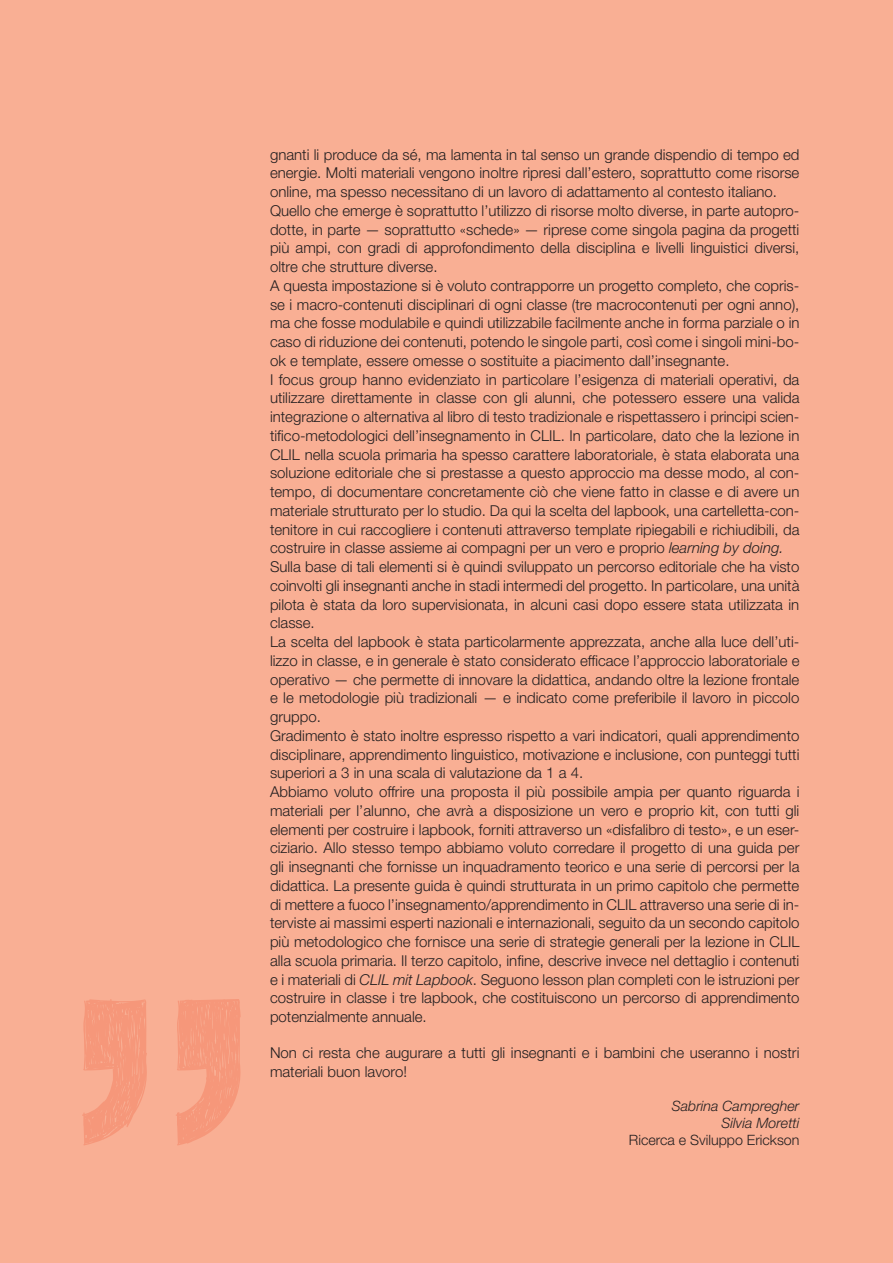
<style>
.page{position:relative;width:893px;height:1263px;background:#f9af94}
.page>*{position:absolute;margin:0;border:0;box-sizing:border-box;transform-origin:0 0}
.t1{font:300 15px/18.8px "Helvetica Neue LT Std";color:#231f20}
.t2{font:italic 300 14.25px/17.2px "Helvetica Neue LT Std";color:#231f20;text-align:right}
.t3{font:300 14.25px "Helvetica Neue LT Std";color:#231f20}
.s1{font-style:italic}
</style>
<div class="page">
<svg style="left:176px;top:999px;width:65px;height:146px"></svg>
<svg style="left:82px;top:999px;width:65px;height:146px"></svg>
<p class="t1" style="left:270px;top:145px;width:531px">gnanti li produce da sé, ma lamenta in tal senso un grande dispendio di tempo ed energie. Molti materiali vengono inoltre ripresi dall’estero, soprattutto come risorse online, ma spesso necessitano di un lavoro di adattamento al contesto italiano.<br>Quello che emerge è soprattutto l’utilizzo di risorse molto diverse, in parte autopro&shy;dotte, in parte — soprattutto «schede» — riprese come singola pagina da progetti più ampi, con gradi di approfondimento della disciplina e livelli linguistici diversi, oltre che strutture diverse.<br>A questa impostazione si è voluto contrapporre un progetto completo, che copris&shy;se i macro-contenuti disciplinari di ogni classe (tre macrocontenuti per ogni anno), ma che fosse modulabile e quindi utilizzabile facilmente anche in forma parziale o in caso di riduzione dei contenuti, potendo le singole parti, così come i singoli mini-bo&shy;ok e template, essere omesse o sostituite a piacimento dall’insegnante.<br>I focus group hanno evidenziato in particolare l’esigenza di materiali operativi, da utilizzare direttamente in classe con gli alunni, che potessero essere una valida integrazione o alternativa al libro di testo tradizionale e rispettassero i principi scien&shy;tifico-metodologici dell’insegnamento in CLIL. In particolare, dato che la lezione in CLIL nella scuola primaria ha spesso carattere laboratoriale, è stata elaborata una soluzione editoriale che si prestasse a questo approccio ma desse modo, al con&shy;tempo, di documentare concretamente ciò che viene fatto in classe e di avere un materiale strutturato per lo studio. Da qui la scelta del lapbook, una cartelletta-con&shy;tenitore in cui raccogliere i contenuti attraverso template ripiegabili e richiudibili, da costruire in classe assieme ai compagni per un vero e proprio <span class="s1">learning by doing.<br></span>Sulla base di tali elementi si è quindi sviluppato un percorso editoriale che ha visto coinvolti gli insegnanti anche in stadi intermedi del progetto. In particolare, una unità pilota è stata da loro supervisionata, in alcuni casi dopo essere stata utilizzata in classe.<br>La scelta del lapbook è stata particolarmente apprezzata, anche alla luce dell’uti&shy;lizzo in classe, e in generale è stato considerato efficace l’approccio laboratoriale e operativo — che permette di innovare la didattica, andando oltre la lezione frontale e le metodologie più tradizionali — e indicato come preferibile il lavoro in piccolo gruppo.<br>Gradimento è stato inoltre espresso rispetto a vari indicatori, quali apprendimento disciplinare, apprendimento linguistico, motivazione e inclusione, con punteggi tutti superiori a 3 in una scala di valutazione da 1 a 4.<br>Abbiamo voluto offrire una proposta il più possibile ampia per quanto riguarda i materiali per l’alunno, che avrà a disposizione un vero e proprio kit, con tutti gli elementi per costruire i lapbook, forniti attraverso un «disfalibro di testo», e un eser&shy;ciziario. Allo stesso tempo abbiamo voluto corredare il progetto di una guida per gli insegnanti che fornisse un inquadramento teorico e una serie di percorsi per la didattica. La presente guida è quindi strutturata in un primo capitolo che permette di mettere a fuoco l’insegnamento/apprendimento in CLIL attraverso una serie di in&shy;terviste ai massimi esperti nazionali e internazionali, seguito da un secondo capitolo più metodologico che fornisce una serie di strategie generali per la lezione in CLIL alla scuola primaria. Il terzo capitolo, infine, descrive invece nel dettaglio i contenuti e i materiali di <span class="s1">CLIL mit Lapbook</span>. Seguono lesson plan completi con le istruzioni per costruire in classe i tre lapbook, che costituiscono un percorso di apprendimento potenzialmente annuale.</p>
<p class="t1" style="left:270px;top:1043px;width:531px">Non ci resta che augurare a tutti gli insegnanti e i bambini che useranno i nostri materiali buon lavoro!</p>
<p class="t2" style="left:672px;top:1097px;width:129px">Sabrina Campregher<br>Silvia Moretti</p>
<p class="t3" style="left:629px;top:1132px;width:172px">Ricerca e Sviluppo Erickson</p>
</div>
